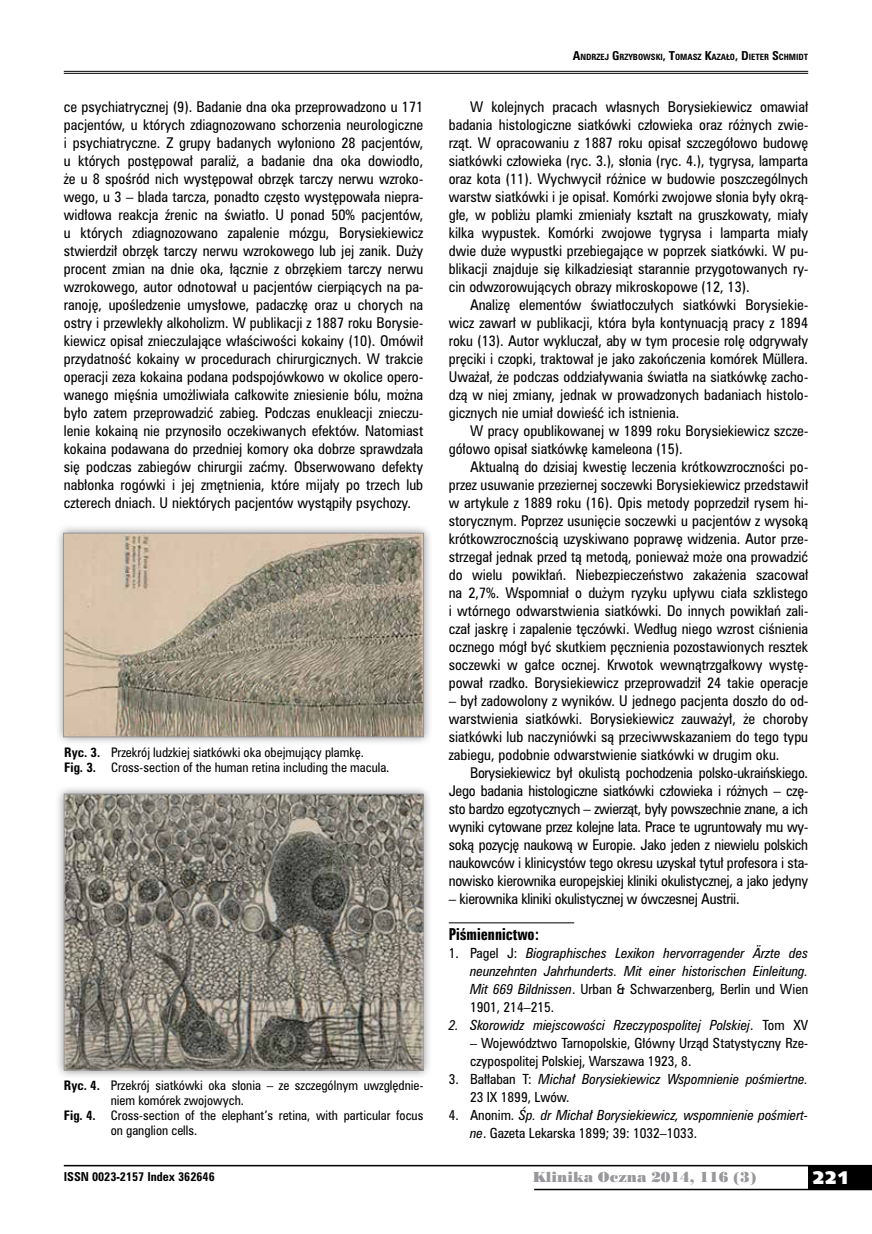
<style>
.page{position:relative;width:872px;height:1234px;background:#fff}
.page>*{position:absolute;margin:0;border:0;box-sizing:border-box;transform-origin:0 0}
.t1{font:18px "Humanst 531 U Blk PL";color:#fff}
.t2{font:15px "Zurich Bd X Cn PL";color:#000}
.t3{font:13.5px/18px "Zurich Cn PL";color:#000;text-align:justify}
.t4{font:13.5px "Zurich Cn PL";letter-spacing:-.02em;color:#000}
.t5{font:13.5px "Poster Bodoni PL";color:#98989c}
.t6{font:italic 12.75px/18px "Zurich Cn PL";color:#000}
.t7{font:12.75px/18px "Zurich Cn PL";color:#000}
.t8{font:12px/15px "Zurich Cn PL";color:#000}
.t9{font:700 11.25px "Zurich Cn PL";color:#000}
.t10{font:700 7.8px "Zurich Cn PL";color:#000}
.s1{font-size:11.25px}
.s2{font-style:normal}
.s3{font-weight:700}
</style>
<div class="page">
<div style="left:808px;top:1165px;width:64px;height:24px;background:#000"></div>
<hr style="left:64px;top:1164px;width:808px;height:2px;background:#000">
<hr style="left:534px;top:1188px;width:338px;height:1px;background:#000">
<hr style="left:64px;top:71px;width:744px;height:1px;background:#000">
<hr style="left:64px;top:73px;width:744px;height:1px;background:#000">
<hr style="left:449px;top:922px;width:125px;height:1px;background:#000">
<div style="left:54px;top:524px;width:379px;height:222px;background:#000;opacity:.45"></div>
<img style="left:65px;top:535px;width:357px;height:200px">
<div style="left:63px;top:533px;width:361px;height:204px;border:1px solid #98989c"></div>
<div style="left:55px;top:784px;width:377px;height:295px;background:#000;opacity:.45"></div>
<img style="left:66px;top:795px;width:355px;height:272px">
<div style="left:64px;top:793px;width:359px;height:276px;border:1px solid #98989c"></div>
<p class="t10" style="left:573px;top:52px;width:237px"><span class="s1">A</span>NDRZEJ <span class="s1">G</span>RZYBOWSKI<span class="s1">, T</span>OMASZ <span class="s1">K</span>AZAŁO<span class="s1">, D</span> IETER <span class="s1">S</span>CHMIDT</p>
<p class="t3" style="left:64px;top:97px;width:361px">ce psychiatrycznej (9). Badanie dna oka przeprowadzono u 171 pacjentów, u których zdiagnozowano schorzenia neurologiczne i psychiatryczne. Z grupy badanych wyłoniono 28 pacjentów, u których postępował paraliż, a badanie dna oka dowiodło, że u 8 spośród nich występował obrzęk tarczy nerwu wzroko&shy;wego, u 3 – blada tarcza, ponadto często występowała niepra&shy;widłowa reakcja źrenic na światło. U ponad 50% pacjentów, u których zdiagnozowano zapalenie mózgu, Borysiekiewicz stwierdził obrzęk tarczy nerwu wzrokowego lub jej zanik. Duży procent zmian na dnie oka, łącznie z obrzękiem tarczy nerwu wzrokowego, autor odnotował u pacjentów cierpiących na pa&shy;ranoję, upośledzenie umysłowe, padaczkę oraz u chorych na ostry i przewlekły alkoholizm. W publikacji z 1887 roku Borysie&shy;kiewicz opisał znieczulające właściwości kokainy (10). Omówił przydatność kokainy w procedurach chirurgicznych. W trakcie operacji zeza kokaina podana podspojówkowo w okolice opero&shy;wanego mięśnia umożliwiała całkowite zniesienie bólu, można było zatem przeprowadzić zabieg. Podczas enukleacji znieczu&shy;lenie kokainą nie przynosiło oczekiwanych efektów. Natomiast kokaina podawana do przedniej komory oka dobrze sprawdzała się podczas zabiegów chirurgii zaćmy. Obserwowano defekty nabłonka rogówki i jej zmętnienia, które mijały po trzech lub czterech dniach. U niektórych pacjentów wystąpiły psychozy.</p>
<p class="t3" style="left:449px;top:97px;width:361px;text-indent:21px">W kolejnych pracach własnych Borysiekiewicz omawiał badania histologiczne siatkówki człowieka oraz różnych zwie&shy;rząt. W opracowaniu z 1887 roku opisał szczegółowo budowę siatkówki człowieka (ryc. 3.), słonia (ryc. 4.), tygrysa, lamparta oraz kota (11). Wychwycił różnice w budowie poszczególnych warstw siatkówki i je opisał. Komórki zwojowe słonia były okrą&shy;głe, w pobliżu plamki zmieniały kształt na gruszkowaty, miały kilka wypustek. Komórki zwojowe tygrysa i lamparta miały dwie duże wypustki przebiegające w poprzek siatkówki. W pu&shy;blikacji znajduje się kilkadziesiąt starannie przygotowanych ry&shy;cin odwzorowujących obrazy mikroskopowe (12, 13).</p>
<p class="t3" style="left:449px;top:295px;width:361px;text-indent:21px">Analizę elementów światłoczułych siatkówki Borysiekie&shy;wicz zawarł w publikacji, która była kontynuacją pracy z 1894 roku (13). Autor wykluczał, aby w tym procesie rolę odgrywały pręciki i czopki, traktował je jako zakończenia komórek Müllera.<br>Uważał, że podczas oddziaływania światła na siatkówkę zacho&shy;dzą w niej zmiany, jednak w prowadzonych badaniach histolo&shy;gicznych nie umiał dowieść ich istnienia.</p>
<p class="t3" style="left:449px;top:421px;width:361px;text-indent:21px">W pracy opublikowanej w 1899 roku Borysiekiewicz szcze&shy;gółowo opisał siatkówkę kameleona (15).</p>
<p class="t3" style="left:449px;top:457px;width:361px;text-indent:21px">Aktualną do dzisiaj kwestię leczenia krótkowzroczności po&shy;przez usuwanie przeziernej soczewki Borysiekiewicz przedstawił w artykule z 1889 roku (16). Opis metody poprzedził rysem hi&shy;storycznym. Poprzez usunięcie soczewki u pacjentów z wysoką krótkowzrocznością uzyskiwano poprawę widzenia. Autor prze&shy;strzegał jednak przed tą metodą, ponieważ może ona prowadzić do wielu powikłań. Niebezpieczeństwo zakażenia szacował na 2,7%. Wspomniał o dużym ryzyku upływu ciała szklistego i wtórnego odwarstwienia siatkówki. Do innych powikłań zali&shy;czał jaskrę i zapalenie tęczówki. Według niego wzrost ciśnienia ocznego mógł być skutkiem pęcznienia pozostawionych resztek soczewki w gałce ocznej. Krwotok wewnątrzgałkowy wystę&shy;pował rzadko. Borysiekiewicz przeprowadził 24 takie operacje</p>
<p class="t3" style="left:449px;top:691px;width:361px">– był zadowolony z wyników. U jednego pacjenta doszło do od&shy;warstwienia siatkówki. Borysiekiewicz zauważył, że choroby siatkówki lub naczyniówki są przeciwwskazaniem do tego typu zabiegu, podobnie odwarstwienie siatkówki w drugim oku.</p>
<p class="t3" style="left:449px;top:763px;width:361px;text-indent:21px">Borysiekiewicz był okulistą pochodzenia polsko-ukraińskiego.<br>Jego badania histologiczne siatkówki człowieka i różnych – czę&shy;sto bardzo egzotycznych – zwierząt, były powszechnie znane, a ich wyniki cytowane przez kolejne lata. Prace te ugruntowały mu wy&shy;soką pozycję naukową w Europie. Jako jeden z niewielu polskich naukowców i klinicystów tego okresu uzyskał tytuł profesora i sta&shy;nowisko kierownika europejskiej kliniki okulistycznej, a jako jedyny</p>
<p class="t4" style="left:449px;top:889px;width:292px">– kierownika kliniki okulistycznej w ówczesnej Austrii.</p>
<p class="t2" style="left:449px;top:924px;width:92px">Piśmiennictwo:</p>
<p class="t6" style="left:470px;top:943px;width:340px;text-align:justify;text-indent:-21px"><span class="s2">1. Pagel J:</span> Biographisches Lexikon hervorragender Ärzte des neunzehnten Jahrhunderts. Mit einer historischen Einleitung.<br>Mit 669 Bildnissen<span class="s2">. Urban &amp; Schwarzenberg, Berlin und Wien 1901, 214–215.</span></p>
<p class="t6" style="left:449px;top:1015px;width:361px">2. Skorowidz miejscowości Rzeczypospolitej Polskiej<span class="s2">. Tom XV</span></p>
<p class="t7" style="left:470px;top:1033px;width:340px">– Województwo Tarnopolskie, Główny Urząd Statystyczny Rze&shy;czypospolitej Polskiej, Warszawa 1923, 8.</p>
<p class="t6" style="left:470px;top:1069px;width:340px;text-indent:-21px"><span class="s2">3. Bałłaban T:</span> Michał Borysiekiewicz Wspomnienie pośmiertne.<br><span class="s2">23 IX 1899, Lwów.</span></p>
<p class="t6" style="left:470px;top:1105px;width:340px;text-indent:-21px"><span class="s2">4. Anonim.</span> Śp. dr Michał Borysiekiewicz, wspomnienie pośmiert&shy;ne<span class="s2">. Gazeta Lekarska 1899; 39: 1032–1033.</span></p>
<p class="t8" style="left:64px;top:744px;width:326px"><span class="s3">Ryc. 3.</span> Przekrój ludzkiej siatkówki oka obejmujący plamkę.<br><span class="s3">Fig. 3.</span> Cross-section of the human retina including the macula.</p>
<p class="t8" style="left:64px;top:1077px;width:361px"><span class="s3">Ryc. 4.</span> Przekrój siatkówki oka słonia – ze szczególnym uwzględnie-</p>
<p class="t8" style="left:111px;top:1092px;width:135px">niem komórek zwojowych.</p>
<p class="t8" style="left:64px;top:1107px;width:361px"><span class="s3">Fig. 4.</span> Cross-section of the elephant’s retina, with particular focus</p>
<p class="t8" style="left:111px;top:1122px;width:88px">on ganglion cells.</p>
<p class="t9" style="left:64px;top:1168px;width:152px">ISSN 0023-2157 Index 362646</p>
<p class="t5" style="left:532px;top:1168px;width:225px">Klinika Oczna 2014, 116 (3)</p>
<h1 class="t1" style="left:812px;top:1165px;width:38px">221</h1>
</div>
